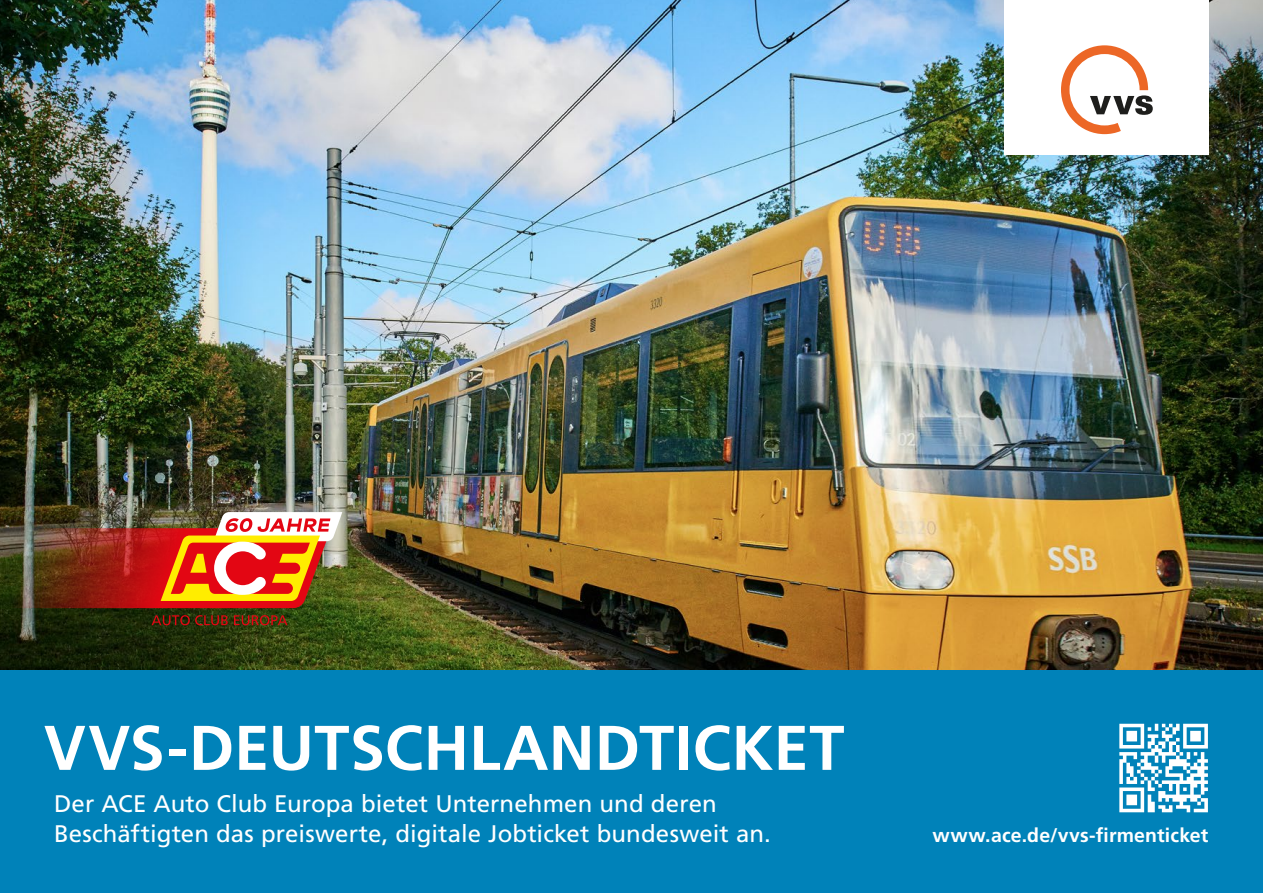
<style>
.page{position:relative;width:1263px;height:893px;background:#fff}
.page>*{position:absolute;margin:0;border:0;box-sizing:border-box;transform-origin:0 0}
.t1{font:700 63px "Frutiger LT Pro";letter-spacing:.005em;color:#fff}
.t2{font:24px/30px "Frutiger LT Pro";letter-spacing:.005em;color:#fff}
.t3{font:700 19.5px "Frutiger LT Pro";letter-spacing:.01em;color:#fff}
</style>
<div class="page">
<img style="left:0;top:0;width:1263px;height:671px">
<div style="left:0;top:671px;width:1263px;height:222px;background:#0082b9"></div>
<div style="left:1005px;top:0;width:204px;height:154px;background:#fff"></div>
<svg style="left:1061px;top:45px;width:92px;height:89px"></svg>
<svg style="left:152px;top:615px;width:76px;height:10px"></svg>
<svg style="left:234px;top:615px;width:53px;height:10px"></svg>
<img style="left:0;top:512px;width:342px;height:96px">
<svg style="left:1119px;top:724px;width:89px;height:88px"></svg>
<h1 class="t1" style="left:44px;top:711px;width:802px">VVS-DEUTSCHLANDTICKET</h1>
<p class="t2" style="left:54px;top:789px;width:718px">Der ACE Auto Club Europa bietet Unternehmen und deren<br>Beschäftigten das preiswerte, digitale Jobticket bundesweit an.</p>
<p class="t3" style="left:932px;top:824px;width:278px">www.ace.de/vvs-firmenticket</p>
</div>
